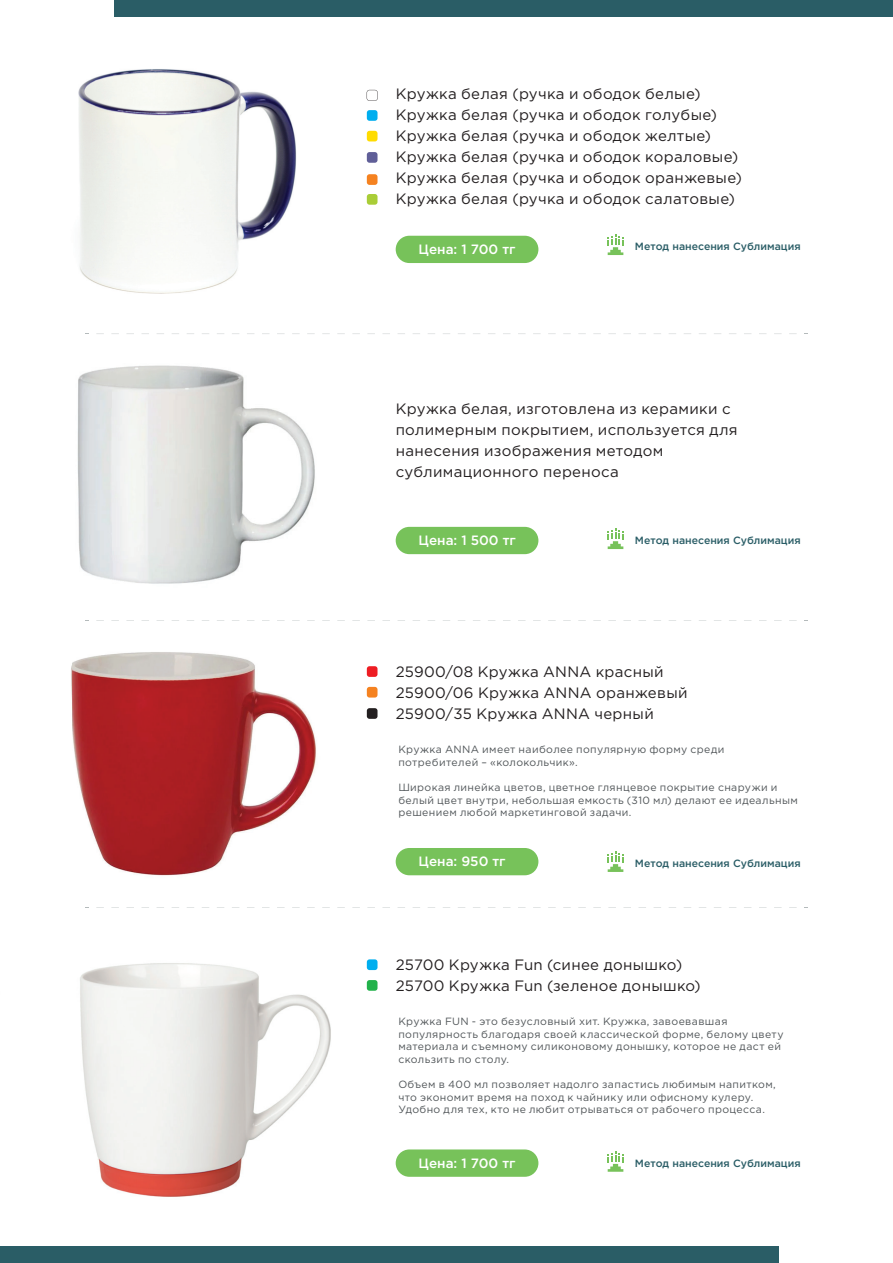
<style>
.page{position:relative;width:893px;height:1263px;background:#fff}
.page>*{position:absolute;margin:0;border:0;box-sizing:border-box;transform-origin:0 0}
.t1{font:15px/21px "Gotham Pro";letter-spacing:.02em;color:#231f20}
.t2{font:500 13.5px "Gotham Pro";color:#fff}
.t3{font:10.5px/12.6px "Gotham Pro";letter-spacing:.035em;color:#515659}
.t4{font:500 10.5px "Gotham Pro";color:#2a5d66}
</style>
<div class="page">
<img style="left:72px;top:620px;width:244px;height:288px">
<img style="left:78px;top:16px;width:271px;height:318px">
<div style="left:0;top:1247px;width:779px;height:16px;background:#2a5d66"></div>
<div style="left:114px;top:0;width:779px;height:16px;background:#2a5d66"></div>
<div style="left:396px;top:236px;width:142px;height:27px;background:#77c25a;border-radius:14px"></div>
<div style="left:396px;top:848px;width:142px;height:27px;background:#77c25a;border-radius:14px"></div>
<div style="left:396px;top:1149px;width:142px;height:28px;background:#77c25a;border-radius:14px"></div>
<img style="left:80px;top:963px;width:251px;height:234px">
<svg style="left:367px;top:90px;width:11px;height:11px"></svg>
<div style="left:367px;top:110px;width:10px;height:11px;background:#00aeef;border-radius:3px"></div>
<div style="left:367px;top:131px;width:10px;height:10px;background:#ffdc01;border-radius:3px"></div>
<div style="left:367px;top:152px;width:10px;height:11px;background:#605f98;border-radius:3px"></div>
<div style="left:367px;top:194px;width:10px;height:11px;background:#a9cd37;border-radius:3px"></div>
<div style="left:367px;top:174px;width:10px;height:11px;background:#f58220;border-radius:3px"></div>
<div style="left:367px;top:666px;width:10px;height:11px;background:#ee1d23;border-radius:3px"></div>
<div style="left:367px;top:687px;width:10px;height:10px;background:#f58220;border-radius:3px"></div>
<div style="left:367px;top:959px;width:10px;height:11px;background:#00aeef;border-radius:3px"></div>
<div style="left:367px;top:980px;width:10px;height:11px;background:#23b24b;border-radius:3px"></div>
<div style="left:367px;top:708px;width:10px;height:11px;background:#231f20;border-radius:3px"></div>
<svg style="left:608px;top:234px;width:15px;height:21px"></svg>
<img style="left:77px;top:365px;width:238px;height:219px">
<div style="left:396px;top:527px;width:142px;height:27px;background:#77c25a;border-radius:14px"></div>
<svg style="left:608px;top:528px;width:15px;height:21px"></svg>
<svg style="left:608px;top:851px;width:15px;height:21px"></svg>
<svg style="left:608px;top:1151px;width:15px;height:21px"></svg>
<h1 class="t1" style="left:396px;top:83px;width:348px">Кружка белая (ручка и ободок белые)<br>Кружка белая (ручка и ободок голубые)<br>Кружка белая (ручка и ободок желтые)<br>Кружка белая (ручка и ободок кораловые)<br>Кружка белая (ручка и ободок оранжевые)<br>Кружка белая (ручка и ободок салатовые)</h1>
<p class="t2" style="left:419px;top:242px;width:98px">Цена: 1 700 тг</p>
<p class="t4" style="left:635px;top:241px;width:167px">Метод нанесения Сублимация</p>
<h1 class="t1" style="left:396px;top:398px;width:344px">Кружка белая, изготовлена из керамики с полимерным покрытием, используется для нанесения изображения методом сублимационного переноса</h1>
<p class="t2" style="left:419px;top:533px;width:99px">Цена: 1 500 тг</p>
<p class="t4" style="left:635px;top:535px;width:167px">Метод нанесения Сублимация</p>
<h1 class="t1" style="left:396px;top:661px;width:293px">25900/08 Кружка ANNA красный<br>25900/06 Кружка ANNA оранжевый<br>25900/35 Кружка ANNA черный</h1>
<p class="t3" style="left:398px;top:743px;width:328px">Кружка ANNA имеет наиболее популярную форму среди потребителей – «колокольчик».</p>
<p class="t3" style="left:398px;top:781px;width:401px">Широкая линейка цветов, цветное глянцевое покрытие снаружи и белый цвет внутри, небольшая емкость (310 мл) делают ее идеальным решением любой маркетинговой задачи.</p>
<p class="t2" style="left:419px;top:854px;width:88px">Цена: 950 тг</p>
<p class="t4" style="left:635px;top:857px;width:167px">Метод нанесения Сублимация</p>
<h1 class="t1" style="left:396px;top:954px;width:307px">25700 Кружка Fun (синее донышко)<br>25700 Кружка Fun (зеленое донышко)</h1>
<p class="t3" style="left:398px;top:1015px;width:387px">Кружка FUN - это безусловный хит. Кружка, завоевавшая популярность благодаря своей классической форме, белому цвету материала и съемному силиконовому донышку, которое не даст ей скользить по столу.</p>
<p class="t3" style="left:398px;top:1078px;width:379px">Объем в 400 мл позволяет надолго запастись любимым напитком, что экономит время на поход к чайнику или офисному кулеру.<br>Удобно для тех, кто не любит отрываться от рабочего процесса.</p>
<p class="t2" style="left:419px;top:1155px;width:98px">Цена: 1 700 тг</p>
<p class="t4" style="left:635px;top:1157px;width:167px">Метод нанесения Сублимация</p>
</div>
